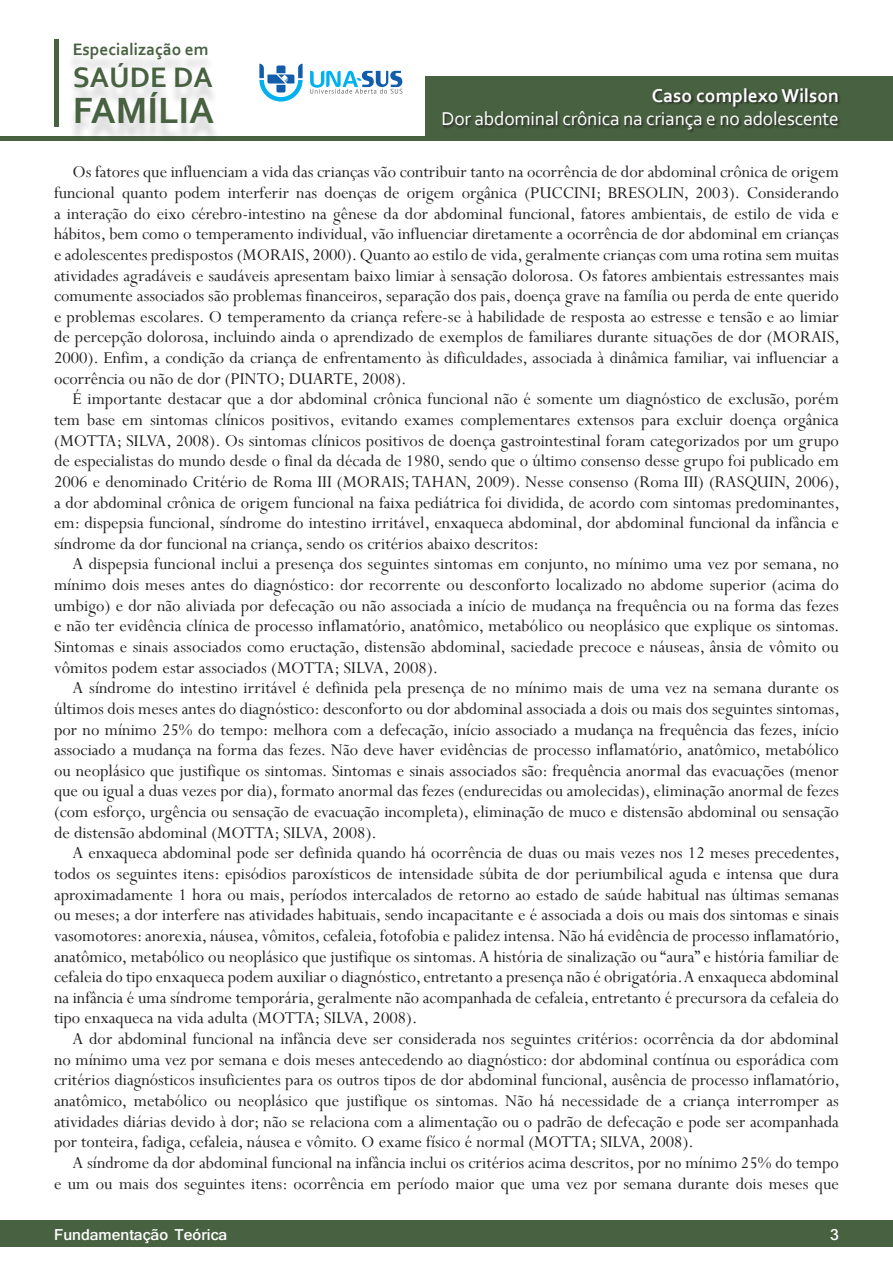
<style>
.page{position:relative;width:893px;height:1263px;background:#fff}
.page>*{position:absolute;margin:0;border:0;box-sizing:border-box;transform-origin:0 0}
.t1{font:700 38.25px "Corbel";color:#486141}
.t2{font:700 29.55px "Corbel";color:#486141}
.t3{font:19.5px "Corbel";letter-spacing:-.01em;color:#fff}
.t4{font:700 19.5px "Corbel";color:#fff}
.Paragrafo_basico{font:18.3px/20.7px "Perpetua";color:#231f20;text-align:justify}
.t5{font:700 17.4px "Corbel";color:#486141}
.t6{font:700 16.5px "Shruti";color:#fff}
</style>
<div class="page">
<div style="left:0;top:1220px;width:893px;height:27px;background:#486141"></div>
<hr style="left:0;top:136px;width:893px;height:4px;background:#486141">
<div style="left:425px;top:77px;width:468px;height:63px;background:#486141"></div>
<div style="left:54px;top:39px;width:5px;height:87px;background:#486141"></div>
<div style="left:67px;top:49px;width:153px;height:94px;background:#231f20;opacity:.2"></div>
<div style="left:442px;top:88px;width:399px;height:45px;background:#231f20;opacity:.75"></div>
<svg style="left:259px;top:64px;width:44px;height:38px"></svg>
<svg style="left:310px;top:71px;width:92px;height:23px"></svg>
<p class="t5" style="left:73px;top:38px;width:137px">Especialização em</p>
<h2 class="t2" style="left:73px;top:58px;width:142px">SAÚDE DA</h2>
<h1 class="t1" style="left:73px;top:87px;width:143px">FAMÍLIA</h1>
<p class="t4" style="left:652px;top:84px;width:189px">Caso complexo Wilson</p>
<p class="t3" style="left:441px;top:107px;width:399px">Dor abdominal crônica na criança e no adolescente</p>
<p class="Paragrafo_basico" style="left:54px;top:161px;width:787px;text-indent:18px">Os fatores que influenciam a vida das crianças vão contribuir tanto na ocorrência de dor abdominal crônica de origem funcional quanto podem interferir nas doenças de origem orgânica (PUCCINI; BRESOLIN, 2003). Considerando a interação do eixo cérebro-intestino na gênese da dor abdominal funcional, fatores ambientais, de estilo de vida e hábitos, bem como o temperamento individual, vão influenciar diretamente a ocorrência de dor abdominal em crianças e adolescentes predispostos (MORAIS, 2000). Quanto ao estilo de vida, geralmente crianças com uma rotina sem muitas atividades agradáveis e saudáveis apresentam baixo limiar à sensação dolorosa. Os fatores ambientais estressantes mais comumente associados são problemas financeiros, separação dos pais, doença grave na família ou perda de ente querido e problemas escolares. O temperamento da criança refere-se à habilidade de resposta ao estresse e tensão e ao limiar de percepção dolorosa, incluindo ainda o aprendizado de exemplos de familiares durante situações de dor (MORAIS, 2000). Enfim, a condição da criança de enfrentamento às dificuldades, associada à dinâmica familiar, vai influenciar a ocorrência ou não de dor (PINTO; DUARTE, 2008).</p>
<p class="Paragrafo_basico" style="left:54px;top:388px;width:787px;text-indent:18px">É importante destacar que a dor abdominal crônica funcional não é somente um diagnóstico de exclusão, porém tem base em sintomas clínicos positivos, evitando exames complementares extensos para excluir doença orgânica (MOTTA; SILVA, 2008). Os sintomas clínicos positivos de doença gastrointestinal foram categorizados por um grupo de especialistas do mundo desde o final da década de 1980, sendo que o último consenso desse grupo foi publicado em 2006 e denominado Critério de Roma III (MORAIS; TAHAN, 2009). Nesse consenso (Roma III) (RASQUIN, 2006), a dor abdominal crônica de origem funcional na faixa pediátrica foi dividida, de acordo com sintomas predominantes, em: dispepsia funcional, síndrome do intestino irritável, enxaqueca abdominal, dor abdominal funcional da infância e síndrome da dor funcional na criança, sendo os critérios abaixo descritos:</p>
<p class="Paragrafo_basico" style="left:54px;top:553px;width:787px;text-indent:18px">A dispepsia funcional inclui a presença dos seguintes sintomas em conjunto, no mínimo uma vez por semana, no mínimo dois meses antes do diagnóstico: dor recorrente ou desconforto localizado no abdome superior (acima do umbigo) e dor não aliviada por defecação ou não associada a início de mudança na frequência ou na forma das fezes e não ter evidência clínica de processo inflamatório, anatômico, metabólico ou neoplásico que explique os sintomas.<br>Sintomas e sinais associados como eructação, distensão abdominal, saciedade precoce e náuseas, ânsia de vômito ou vômitos podem estar associados (MOTTA; SILVA, 2008).</p>
<p class="Paragrafo_basico" style="left:54px;top:677px;width:787px;text-indent:18px">A síndrome do intestino irritável é definida pela presença de no mínimo mais de uma vez na semana durante os últimos dois meses antes do diagnóstico: desconforto ou dor abdominal associada a dois ou mais dos seguintes sintomas, por no mínimo 25% do tempo: melhora com a defecação, início associado a mudança na frequência das fezes, início associado a mudança na forma das fezes. Não deve haver evidências de processo inflamatório, anatômico, metabólico ou neoplásico que justifique os sintomas. Sintomas e sinais associados são: frequência anormal das evacuações (menor que ou igual a duas vezes por dia), formato anormal das fezes (endurecidas ou amolecidas), eliminação anormal de fezes (com esforço, urgência ou sensação de evacuação incompleta), eliminação de muco e distensão abdominal ou sensação de distensão abdominal (MOTTA; SILVA, 2008).</p>
<p class="Paragrafo_basico" style="left:54px;top:842px;width:787px;text-indent:18px">A enxaqueca abdominal pode ser definida quando há ocorrência de duas ou mais vezes nos 12 meses precedentes, todos os seguintes itens: episódios paroxísticos de intensidade súbita de dor periumbilical aguda e intensa que dura aproximadamente 1 hora ou mais, períodos intercalados de retorno ao estado de saúde habitual nas últimas semanas ou meses; a dor interfere nas atividades habituais, sendo incapacitante e é associada a dois ou mais dos sintomas e sinais vasomotores: anorexia, náusea, vômitos, cefaleia, fotofobia e palidez intensa. Não há evidência de processo inflamatório, anatômico, metabólico ou neoplásico que justifique os sintomas. A história de sinalização ou “aura” e história familiar de cefaleia do tipo enxaqueca podem auxiliar o diagnóstico, entretanto a presença não é obrigatória. A enxaqueca abdominal na infância é uma síndrome temporária, geralmente não acompanhada de cefaleia, entretanto é precursora da cefaleia do tipo enxaqueca na vida adulta (MOTTA; SILVA, 2008).</p>
<p class="Paragrafo_basico" style="left:54px;top:1028px;width:787px;text-indent:18px">A dor abdominal funcional na infância deve ser considerada nos seguintes critérios: ocorrência da dor abdominal no mínimo uma vez por semana e dois meses antecedendo ao diagnóstico: dor abdominal contínua ou esporádica com critérios diagnósticos insuficientes para os outros tipos de dor abdominal funcional, ausência de processo inflamatório, anatômico, metabólico ou neoplásico que justifique os sintomas. Não há necessidade de a criança interromper as atividades diárias devido à dor; não se relaciona com a alimentação ou o padrão de defecação e pode ser acompanhada por tonteira, fadiga, cefaleia, náusea e vômito. O exame físico é normal (MOTTA; SILVA, 2008).</p>
<p class="Paragrafo_basico" style="left:54px;top:1152px;width:786px;text-align:right">A síndrome da dor abdominal funcional na infância inclui os critérios acima descritos, por no mínimo 25% do tempo<br>e um ou mais dos seguintes itens: ocorrência em período maior que uma vez por semana durante dois meses que</p>
<p class="t6" style="left:54px;top:1225px;width:175px">Fundamentação Teórica</p>
<p class="t6" style="left:830px;top:1225px;width:10px">3</p>
</div>
